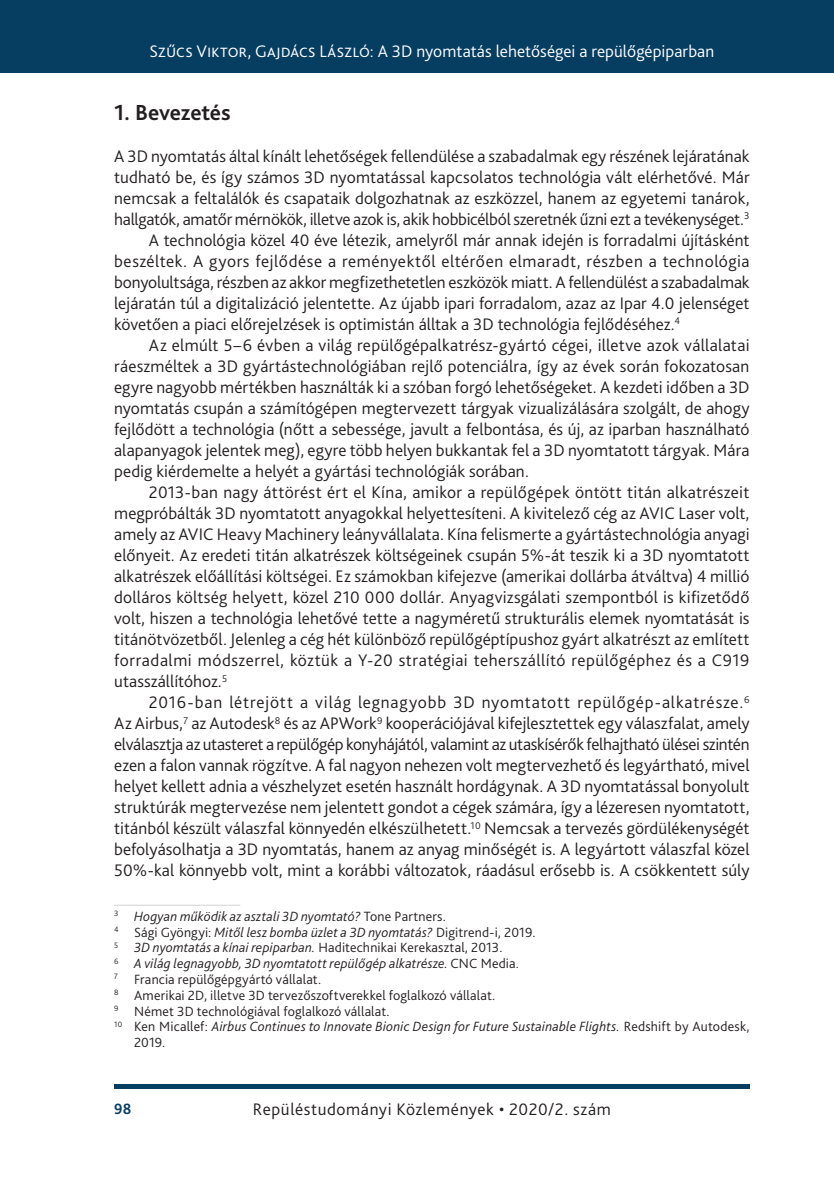
<style>
.page{position:relative;width:834px;height:1181px;background:#fff}
.page>*{position:absolute;margin:0;border:0;box-sizing:border-box;transform-origin:0 0}
._1_1__Head_bold_13{font:700 22.75px "Bliss Pro";letter-spacing:-.005em;color:#231f20}
._1__Body{font:300 17.5px/21px "Bliss Pro";letter-spacing:.005em;color:#231f20;text-align:justify}
._2__Body_1st_paragra{font:300 17.5px/21px "Bliss Pro";color:#231f20;text-align:justify}
.t1{font:300 17.5px "Bliss Pro";letter-spacing:.005em;color:#fff}
._1__Body-2{font:300 17.5px "Bliss Pro";letter-spacing:.03em;color:#231f20}
.t2{font:700 15.75px "Bliss Pro";color:#063e62;scale:.95 1}
.Footnote_text{font:italic 300 14px/15.8px "Bliss Pro";letter-spacing:.015em;color:#231f20}
.Footnote_text-2{font:300 14px "Bliss Pro";letter-spacing:.01em;color:#231f20}
.s1{font-style:normal}
.s2{font-style:italic}
</style>
<div class="page">
<div style="left:0;top:0;width:833px;height:73px;background:#063e62"></div>
<hr style="left:833px;top:0;width:1px;height:73px;background:#063e62">
<div style="left:114px;top:1084px;width:635px;height:5px;background:#063e62"></div>
<hr style="left:114px;top:905px;width:126px;height:1px;background:#d1d2d4">
<p class="t1" style="left:149px;top:41px;width:566px">Szűcs Viktor, Gajdács László: A 3D nyomtatás lehetőségei a repülőgépiparban</p>
<p class="_1_1__Head_bold_13" style="left:114px;top:99px;width:118px">1. Bevezetés</p>
<p class="_2__Body_1st_paragra" style="left:114px;top:145px;width:636px">A 3D nyomtatás által kínált lehetőségek fellendülése a szabadalmak egy részének lejáratának tudható be, és így számos 3D nyomtatással kapcsolatos technológia vált elérhetővé. Már nemcsak a feltalálók és csapataik dolgozhatnak az eszközzel, hanem az egyetemi tanárok, hallgatók, amatőr mérnökök, illetve azok is, akik hobbicélból szeretnék űzni ezt a tevékenységet.<sup>3</sup></p>
<p class="_1__Body" style="left:114px;top:229px;width:637px;text-indent:35px">A technológia közel 40 éve létezik, amelyről már annak idején is forradalmi újításként beszéltek. A gyors fejlődése a reményektől eltérően elmaradt, részben a technológia bonyolultsága, részben az akkor megfizethetetlen eszközök miatt. A fellendülést a szabadalmak lejáratán túl a digitalizáció jelentette. Az újabb ipari forradalom, azaz az Ipar 4.0 jelenséget követően a piaci előrejelzések is optimistán álltak a -3D technológia fejlődéséhez.<sup>4</sup></p>
<p class="_1__Body" style="left:114px;top:334px;width:637px;text-indent:35px">Az elmúlt 5–6 évben a világ repülőgépalkatrész-gyártó cégei, illetve azok vállalatai ráeszméltek a -3D gyártástechnológiában rejlő potenciálra, így az évek során fokozatosan egyre nagyobb mértékben használták ki a szóban forgó lehetőségeket. A kezdeti időben a -3D nyomtatás csupán a számítógépen megtervezett tárgyak vizualizálására szolgált, de ahogy fejlődött a technológia (nőtt a sebessége, javult a felbontása, és új, az iparban használható alapanyagok jelentek meg), egyre több helyen bukkantak fel a -3D nyomtatott tárgyak. Mára pedig kiérdemelte a helyét a gyártási technológiák sorában.</p>
<p class="_1__Body" style="left:114px;top:481px;width:637px;text-indent:35px">2013-ban nagy áttörést ért el Kína, amikor a repülőgépek öntött titán alkatrészeit megpróbálták 3D nyomtatott anyagokkal helyettesíteni. A kivitelező cég az AVIC Laser volt, amely az AVIC Heavy Machinery leányvállalata. Kína felismerte a gyártástechnológia anyagi előnyeit. Az eredeti titán alkatrészek költségeinek csupán 5%-át teszik ki a -3D nyomtatott alkatrészek előállítási költségei. Ez számokban kifejezve (amerikai dollárba átváltva) 4 millió dolláros költség helyett, közel 210 000 dollár. Anyagvizsgálati szempontból is kifizetődő volt, hiszen a technológia lehetővé tette a nagyméretű strukturális elemek nyomtatását is titánötvözetből. Jelenleg a cég hét különböző repülőgéptípushoz gyárt alkatrészt az említett forradalmi módszerrel, köztük a Y-20 stratégiai teherszállító repülőgéphez és a C919 utasszállítóhoz.<sup>5</sup></p>
<p class="_1__Body" style="left:114px;top:691px;width:637px;text-indent:35px">2016-ban létrejött a világ legnagyobb 3D nyomtatott repülőgép-alkatrésze.<sup>6<br></sup>Az Airbus,<sup>7</sup> az Autodesk<sup>8</sup> és az APWork<sup>9</sup> kooperációjával kifejlesztettek egy válaszfalat, amely elválasztja az utasteret a repülőgép konyhájától, valamint az utaskísérők felhajtható ülései szintén ezen a falon vannak rögzítve. A fal nagyon nehezen volt megtervezhető és legyártható, mivel helyet kellett adnia a vészhelyzet esetén használt hordágynak. A -3D nyomtatással bonyolult struktúrák megtervezése nem jelentett gondot a cégek számára, így a lézeresen nyomtatott, titánból készült válaszfal könnyedén elkészülhetett.<sup>10</sup> Nemcsak a tervezés gördülékenységét befolyásolhatja a -3D nyomtatás, hanem az anyag minőségét is. A legyártott válaszfal közel 50%-kal könnyebb volt, mint a korábbi változatok, ráadásul erősebb is. A csökkentett súly</p>
<p class="Footnote_text" style="left:114px;top:908px;width:333px"><sup>3</sup> Hogyan működik az asztali 3D nyomtató? <span class="s1">Tone Partners.</span></p>
<p class="Footnote_text" style="left:114px;top:924px;width:423px"><sup>4</sup> <span class="s1">Sági Gyöngyi:</span> Mitől lesz bomba üzlet a -3D nyomtatás? <span class="s1">Digitrend-i, 2019.</span></p>
<p class="Footnote_text-2" style="left:114px;top:939px;width:390px"><sup>5</sup> <span class="s2">3D nyomtatás a kínai repiparban.</span> Haditechnikai Kerekasztal, 2013.</p>
<p class="Footnote_text" style="left:114px;top:955px;width:406px"><sup>6</sup> A világ legnagyobb, 3D nyomtatott repülőgép alkatrésze. <span class="s1">CNC Media.</span></p>
<p class="Footnote_text-2" style="left:114px;top:970px;width:208px"><sup>7</sup> Francia repülőgépgyártó vállalat.</p>
<p class="Footnote_text-2" style="left:114px;top:986px;width:382px"><sup>8</sup> Amerikai 2D, illetve 3D tervezőszoftverekkel foglalkozó vállalat.</p>
<p class="Footnote_text-2" style="left:114px;top:1002px;width:277px"><sup>9</sup> Német 3D technológiával foglalkozó vállalat.</p>
<p class="Footnote_text" style="left:134px;top:1018px;width:617px;text-indent:-20px"><sup>10</sup> <span class="s1">Ken Micallef:</span> Airbus Continues to Innovate Bionic Design for Future Sustainable Flights. <span class="s1">Redshift by Autodesk,<br>2019.</span></p>
<p class="t2" style="left:114px;top:1099px;width:20px">98</p>
<p class="_1__Body-2" style="left:253px;top:1098px;width:359px">Repüléstudományi Közlemények • 2020/2. szám</p>
</div>
